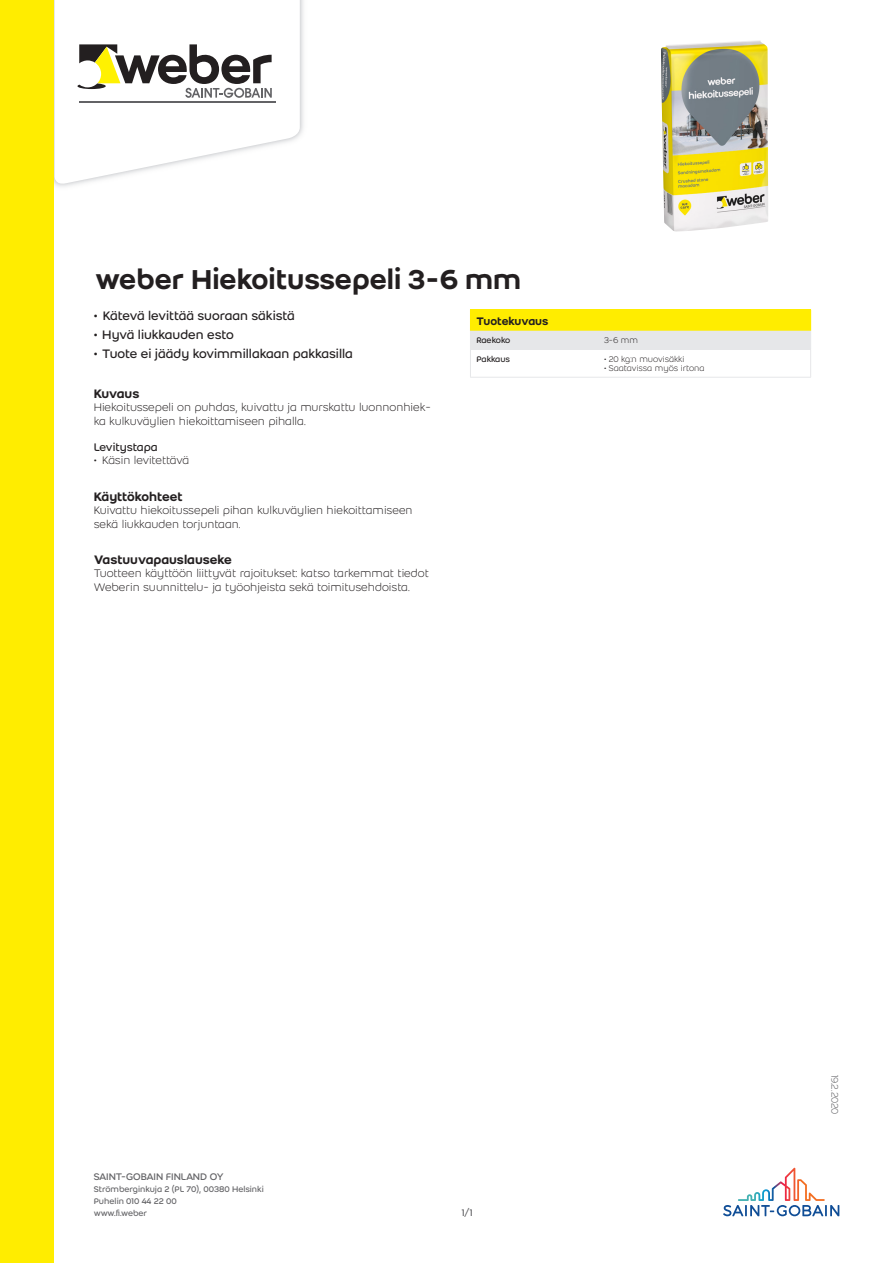
<style>
.page{position:relative;width:893px;height:1263px;background:#fff}
.page>*{position:absolute;margin:0;border:0;box-sizing:border-box;transform-origin:0 0}
.Product_name{font:500 30px "Weber";color:#231f20}
.t1{font:13.5px "Weber";color:#231f20}
.Second_header{font:500 13.5px "Weber";color:#231f20}
.Body_text{font:300 12px/13.5px "Weber";color:#231f20}
.Body_text-2{font:300 12px "Weber";letter-spacing:-.02em;color:#231f20}
.Second_sub-header{font:12px "Weber";letter-spacing:-.005em;color:#231f20}
.header_1{font:500 12px "Weber";color:#231f20}
.Address_-_company{font:10.5px "Weber";letter-spacing:-.02em;color:#636366}
.Last_modification_da{font:300 10.5px "Weber";letter-spacing:-.02em;color:#636366}
.Paging{font:10.5px "Weber";color:#636366}
.Address{font:9px "Weber";color:#636366}
.column_2{font:300 9px "Weber";color:#231f20}
.column_1{font:9px "Weber";letter-spacing:-.015em;color:#231f20}
</style>
<div class="page">
<img style="left:54px;top:0;width:250px;height:187px">
<svg style="left:55px;top:0;width:245px;height:186px"></svg>
<hr style="left:79px;top:101px;width:196px;height:1px;background:#636366">
<svg style="left:77px;top:44px;width:195px;height:54px"></svg>
<div style="left:0;top:0;width:54px;height:1263px;background:#ffed00"></div>
<svg style="left:723px;top:1168px;width:116px;height:48px"></svg>
<img style="left:661px;top:40px;width:107px;height:192px">
<hr style="left:470px;top:377px;width:128px;height:1px;background:#e6e7e9">
<svg style="left:470px;top:310px;width:341px;height:67px"></svg>
<hr style="left:598px;top:377px;width:213px;height:1px;background:#e6e7e9">
<p class="Product_name" style="left:95px;top:257px;width:428px">weber Hiekoitussepeli 3-6 mm</p>
<p class="t1" style="left:94px;top:306px;width:203px">• Kätevä levittää suoraan säkistä</p>
<p class="t1" style="left:94px;top:325px;width:142px">• Hyvä liukkauden esto</p>
<p class="t1" style="left:94px;top:344px;width:261px">• Tuote ei jäädy kovimmillakaan pakkasilla</p>
<p class="Second_header" style="left:94px;top:383px;width:47px">Kuvaus</p>
<p class="Body_text" style="left:94px;top:400px;width:339px">Hiekoitussepeli on puhdas, kuivattu ja murskattu luonnonhiek&shy;ka kulkuväylien hiekoittamiseen pihalla.</p>
<p class="Second_sub-header" style="left:94px;top:439px;width:65px">Levitystapa</p>
<p class="Body_text-2" style="left:94px;top:452px;width:97px">• Käsin levitettävä</p>
<p class="Second_header" style="left:94px;top:486px;width:91px">Käyttökohteet</p>
<p class="Body_text" style="left:94px;top:503px;width:320px">Kuivattu hiekoitussepeli pihan kulkuväylien hiekoittamiseen sekä liukkauden torjuntaan.</p>
<p class="Second_header" style="left:94px;top:550px;width:140px">Vastuuvapauslauseke</p>
<p class="Body_text" style="left:94px;top:566px;width:337px">Tuotteen käyttöön liittyvät rajoitukset: katso tarkemmat tiedot<br>Weberin suunnittelu- ja työohjeista sekä toimitusehdoista.</p>
<p class="header_1" style="left:476px;top:312px;width:73px">Tuotekuvaus</p>
<p class="column_1" style="left:476px;top:334px;width:35px">Raekoko</p>
<p class="column_2" style="left:604px;top:334px;width:35px">3-6 mm</p>
<p class="column_1" style="left:476px;top:353px;width:35px">Pakkaus</p>
<p class="column_2" style="left:604px;top:353px;width:82px">• 20 kg:n muovisäkki</p>
<p class="column_2" style="left:604px;top:362px;width:102px">• Saatavissa myös irtona</p>
<p class="Address_-_company" style="left:94px;top:1169px;width:131px">SAINT-GOBAIN FINLAND OY</p>
<p class="Address" style="left:94px;top:1183px;width:172px">Strömberginkuja 2 (PL 70), 00380 Helsinki</p>
<p class="Address" style="left:94px;top:1195px;width:85px">Puhelin 010 44 22 00</p>
<p class="Address" style="left:94px;top:1207px;width:55px">www.fi.weber</p>
<p class="Paging" style="left:462px;top:1205px;width:12px">1/1</p>
<p class="Last_modification_da" style="left:842px;top:1074px;width:41px;rotate:90deg">19.2.2020</p>
</div>
